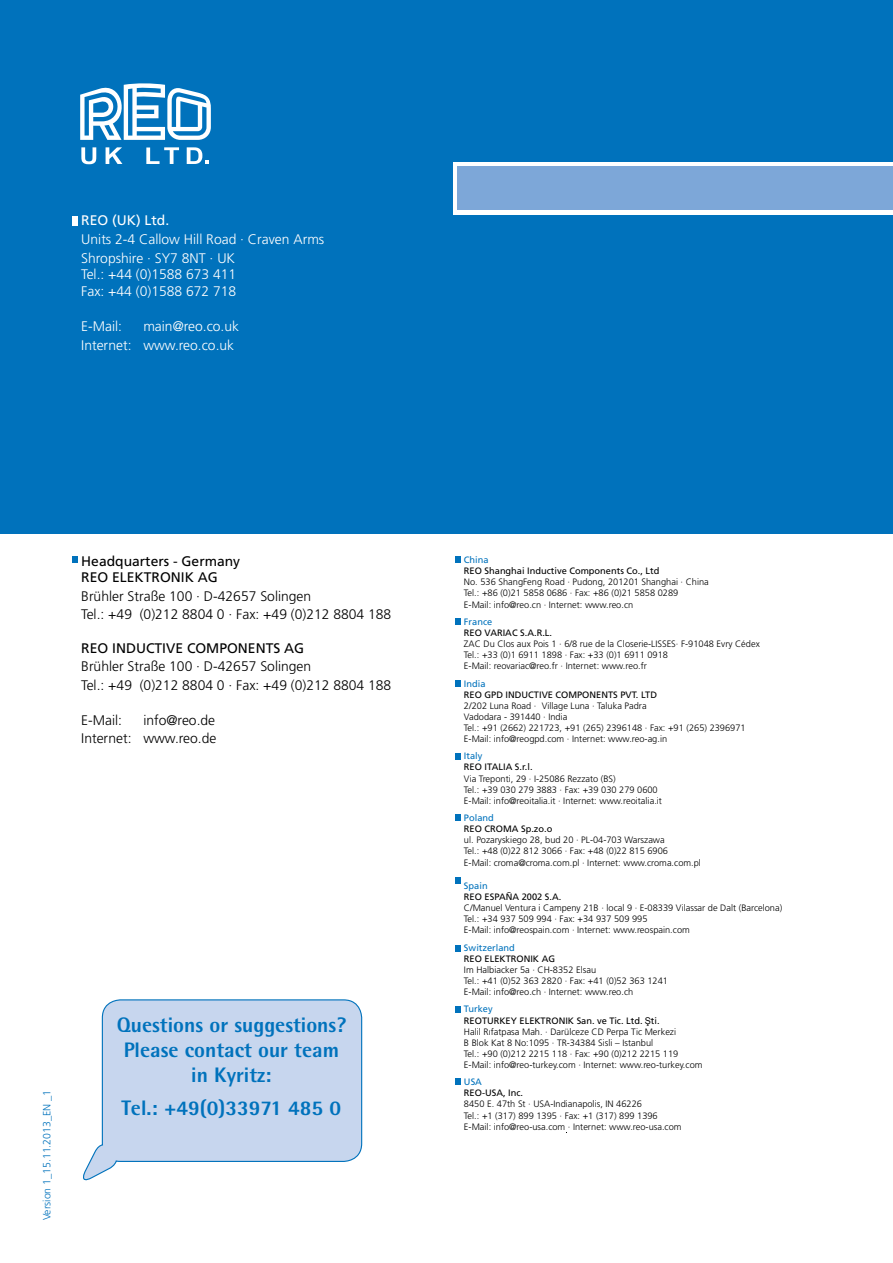
<style>
.page{position:relative;width:893px;height:1263px;background:#fff}
.page>*{position:absolute;margin:0;border:0;box-sizing:border-box;transform-origin:0 0}
.t1{font:800 21px/25.2px "Rotis Semi Sans";color:#0072bc;text-align:center}
.t2{font:300 13.95px/18.5px "Frutiger";color:#000}
.t3{font:300 13.95px/18.5px "Frutiger";color:#fff}
.t4{font:13.95px/16.6px "Frutiger";color:#000}
.t5{font:13.95px "Frutiger";color:#fff}
.t6{font:300 10.5px "Frutiger";color:#0072bc}
.t7{font:300 9.3px/11.1px "Frutiger";color:#000}
.t8{font:9.3px "Frutiger";color:#000}
.t9{font:9.3px "Frutiger";color:#0072bc}
.s1{font-weight:400;color:#0072bc}
.s2{font-weight:400}
.s3{font-family:"Arial";font-weight:400}
</style>
<div class="page">
<div style="left:0;top:0;width:893px;height:534px;background:#0072bc"></div>
<div style="left:453px;top:162px;width:440px;height:53px;background:#fff"></div>
<div style="left:457px;top:167px;width:436px;height:43px;background:#7da7d8"></div>
<svg style="left:80px;top:83px;width:131px;height:57px"></svg>
<svg style="left:81px;top:147px;width:15px;height:17px"></svg>
<svg style="left:106px;top:147px;width:16px;height:17px"></svg>
<svg style="left:146px;top:147px;width:33px;height:17px"></svg>
<svg style="left:187px;top:147px;width:22px;height:17px"></svg>
<div style="left:73px;top:216px;width:5px;height:9px;background:#fff"></div>
<svg style="left:73px;top:556px;width:5px;height:7px"></svg>
<div style="left:455px;top:556px;width:6px;height:7px;background:#0072bc"></div>
<div style="left:455px;top:618px;width:6px;height:7px;background:#0072bc"></div>
<div style="left:455px;top:680px;width:6px;height:7px;background:#0072bc"></div>
<svg style="left:455px;top:753px;width:6px;height:6px"></svg>
<div style="left:455px;top:814px;width:6px;height:7px;background:#0072bc"></div>
<svg style="left:455px;top:877px;width:6px;height:6px"></svg>
<svg style="left:455px;top:945px;width:6px;height:6px"></svg>
<div style="left:455px;top:1006px;width:6px;height:7px;background:#0072bc"></div>
<div style="left:455px;top:1078px;width:6px;height:7px;background:#0072bc"></div>
<svg style="left:83px;top:999px;width:280px;height:182px"></svg>
<h2 class="t5" style="left:81px;top:212px;width:89px">REO (UK) Ltd.</h2>
<h2 class="t3" style="left:81px;top:230px;width:245px">Units 2-4 Callow Hill Road · Craven Arms<br>Shropshire · SY7 8NT · UK</h2>
<h2 class="t3" style="left:81px;top:266px;width:157px;line-height:16.6px">Tel.: +44 (0)1588 673 411<br>Fax: +44 (0)1588 672 718</h2>
<h2 class="t3" style="left:81px;top:317px;width:42px">E-Mail:</h2>
<h2 class="t3" style="left:81px;top:317px;width:159px;text-indent:62px">main@reo.co.uk<br>Internet: www.reo.co.uk</h2>
<h2 class="t4" style="left:81px;top:552px;width:160px">Headquarters - Germany<br>REO ELEKTRONIK AG</h2>
<h2 class="t2" style="left:81px;top:587px;width:311px">Brühler Straße 100 · D-42657 Solingen<br>Tel.: +49 (0)212 8804 0 · Fax: +49 (0)212 8804 188</h2>
<h2 class="t4" style="left:81px;top:639px;width:224px">REO INDUCTIVE COMPONENTS AG</h2>
<h2 class="t2" style="left:81px;top:657px;width:311px">Brühler Straße 100 · D-42657 Solingen<br>Tel.: +49 (0)212 8804 0 · Fax: +49 (0)212 8804 188</h2>
<h2 class="t2" style="left:81px;top:711px;width:42px">E-Mail:</h2>
<h2 class="t2" style="left:81px;top:711px;width:137px;text-align:right">info@reo.de<br>Internet: www.reo.de</h2>
<p class="t6" style="left:41px;top:1220px;width:132px;rotate:-90deg">Version 1_15.11.2013_EN _1</p>
<h1 class="t1" style="left:117px;top:1012px;width:231px">Questions or suggestions?<br>Please contact our team in Kyritz:</h1>
<h1 class="t1" style="left:122px;top:1095px;width:221px">Tel.: +49(0)33971 485 0</h1>
<p class="t9" style="left:464px;top:554px;width:26px">China</p>
<p class="t8" style="left:464px;top:565px;width:197px">REO Shanghai Inductive Components Co., Ltd</p>
<p class="t7" style="left:464px;top:577px;width:246px">No. 536 ShangFeng Road · Pudong, 201201 Shanghai · China<br>Tel.: +86 (0)21 5858 0686 · Fax: +86 (0)21 5858 0289<br>E-Mail: info@reo.cn · Internet: www.reo.cn</p>
<p class="t9" style="left:464px;top:616px;width:30px">France</p>
<p class="t8" style="left:464px;top:627px;width:90px">REO VARIAC S.A.R.L.</p>
<p class="t7" style="left:464px;top:638px;width:297px">ZAC Du Clos aux Pois 1 · 6/8 rue de la Closerie-LISSES· F-91048 Evry Cédex<br>Tel.: +33 (0)1 6911 1898 · Fax: +33 (0)1 6911 0918<br>E-Mail: reovariac@reo.fr · Internet: www.reo.fr</p>
<p class="t9" style="left:464px;top:678px;width:23px">India</p>
<p class="t8" style="left:464px;top:689px;width:195px">REO GPD INDUCTIVE COMPONENTS PVT. LTD</p>
<p class="t7" style="left:464px;top:700px;width:283px">2/202 Luna Road · Village Luna · Taluka Padra<br>Vadodara - 391440 · India<br>Tel.: +91 (2662) 221723, +91 (265) 2396148 · Fax: +91 (265) 2396971<br>E-Mail: info@reogpd.com · Internet: www.reo-ag.in</p>
<p class="t9" style="left:464px;top:751px;width:20px">Italy</p>
<p class="t8" style="left:464px;top:762px;width:70px">REO ITALIA S.r.l.</p>
<p class="t7" style="left:464px;top:773px;width:200px">Via Treponti, 29 · I-25086 Rezzato (BS)<br>Tel.: +39 030 279 3883 · Fax: +39 030 279 0600<br>E-Mail: info@reoitalia.it · Internet: www.reoitalia.it</p>
<p class="t9" style="left:464px;top:812px;width:31px">Poland</p>
<p class="t8" style="left:464px;top:823px;width:90px">REO CROMA Sp.zo.o</p>
<p class="t7" style="left:464px;top:835px;width:238px">ul. Pozaryskiego 28, bud 20 · PL-04-703 Warszawa<br>Tel.: +48 (0)22 812 3066 · Fax: +48 (0)22 815 6906<br>E-Mail: croma@croma.com.pl · Internet: www.croma.com.pl</p>
<p class="t9" style="left:464px;top:880px;width:25px">Spain</p>
<p class="t8" style="left:464px;top:891px;width:99px">REO ESPAÑA 2002 S.A.</p>
<p class="t7" style="left:464px;top:902px;width:320px">C/Manuel Ventura i Campeny 21B · local 9 · E-08339 Vilassar de Dalt (Barcelona)<br>Tel.: +34 937 509 994 · Fax: +34 937 509 995<br>E-Mail: info@reospain.com · Internet: www.reospain.com</p>
<p class="t9" style="left:464px;top:942px;width:52px">Switzerland</p>
<p class="t8" style="left:464px;top:953px;width:93px">REO ELEKTRONIK AG</p>
<p class="t7" style="left:464px;top:964px;width:206px">Im Halbiacker 5a · CH-8352 Elsau<br>Tel.: +41 (0)52 363 2820 · Fax: +41 (0)52 363 1241<br>E-Mail: info@reo.ch · Internet: www.reo.ch</p>
<p class="t7" style="left:464px;top:1004px;width:240px"><span class="s1">Turkey<br></span><span class="s2">REOTURKEY ELEKTRONIK San. ve Tic. Ltd.</span> <span class="s3">Ş</span><span class="s2">ti.<br></span>Halil Rıfatpasa Mah. · Darülceze CD Perpa Tic Merkezi<br>B Blok Kat 8 No:1095 · TR-34384 Sisli – Istanbul<br>Tel.: +90 (0)212 2215 118 · Fax: +90 (0)212 2215 119<br>E-Mail: info@reo-turkey.com · Internet: www.reo-turkey.com</p>
<p class="t9" style="left:464px;top:1076px;width:19px">USA</p>
<p class="t8" style="left:464px;top:1088px;width:61px">REO-USA, Inc.</p>
<p class="t7" style="left:464px;top:1099px;width:219px">8450 E. 47th St · USA-Indianapolis, IN 46226<br>Tel.: +1 (317) 899 1395 · Fax: +1 (317) 899 1396<br>E-Mail: info@reo-usa.com · Internet: www.reo-usa.com</p>
</div>
